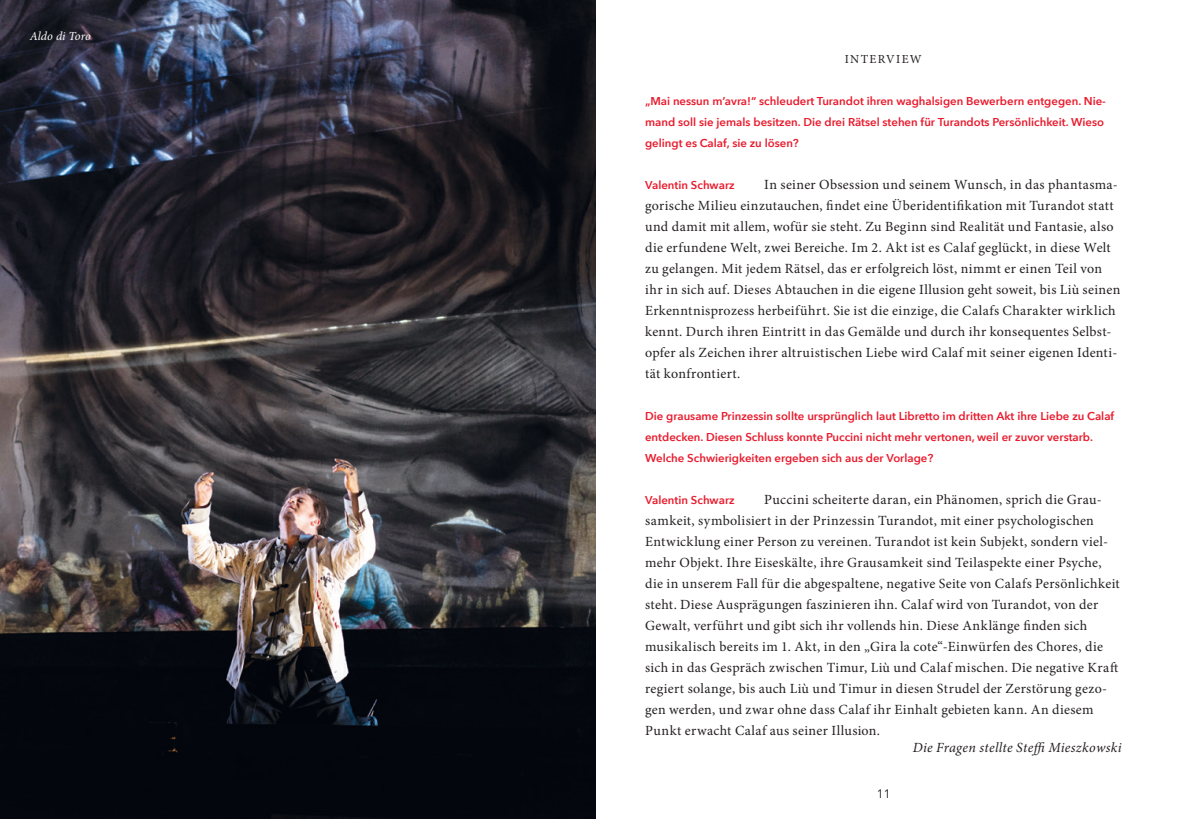
<style>
.page{position:relative;width:1191px;height:819px;background:#fff}
.page>*{position:absolute;margin:0;border:0;box-sizing:border-box;transform-origin:0 0}
.t1{font:14px/21px "Minion Pro";letter-spacing:.025em;color:#231f20}
.t2{font:italic 14px "Minion Pro";letter-spacing:.02em;color:#231f20}
.t3{font:italic 12.25px "Minion Pro";letter-spacing:-.005em;color:#fff}
.t4{font:12.25px "Minion Pro";letter-spacing:.11em;color:#231f20}
.t5{font:12.25px "Avenir";color:#231f20}
.t6{font:600 11.38px/21px "Avenir Next";color:#e91a2c}
</style>
<div class="page">
<img style="left:0;top:0;width:595px;height:819px">
<p class="t3" style="left:30px;top:27px;width:63px">Aldo di Toro</p>
<p class="t4" style="left:844px;top:51px;width:79px">INTERVIEW</p>
<p class="t6" style="left:645px;top:90px;width:462px">„Mai nessun m’avra!“ schleudert Turandot ihren waghalsigen Bewerbern entgegen. Nie&shy;mand soll sie jemals besitzen. Die drei Rätsel stehen für Turandots Persönlichkeit. Wieso gelingt es Calaf, sie zu lösen?</p>
<p class="t6" style="left:645px;top:174px;width:91px">Valentin Schwarz</p>
<p class="t1" style="left:645px;top:174px;width:477px;text-indent:119px">In seiner Obsession und seinem Wunsch, in das phantasma&shy;gorische Milieu einzutauchen, findet eine Überidentifikation mit Turandot statt und damit mit allem, wofür sie steht. Zu Beginn sind Realität und Fantasie, also die erfundene Welt, zwei Bereiche. Im 2. Akt ist es Calaf geglückt, in diese Welt zu gelangen. Mit jedem Rätsel, das er erfolgreich löst, nimmt er einen Teil von ihr in sich auf. Dieses Abtauchen in die eigene Illusion geht soweit, bis Liù seinen Erkenntnisprozess herbeiführt. Sie ist die einzige, die Calafs Charakter wirklich kennt. Durch ihren Eintritt in das Gemälde und durch ihr konsequentes Selbst&shy;opfer als Zeichen ihrer altruistischen Liebe wird Calaf mit seiner eigenen Identi&shy;tät konfrontiert.</p>
<p class="t6" style="left:645px;top:405px;width:470px">Die grausame Prinzessin sollte ursprünglich laut Libretto im dritten Akt ihre Liebe zu Calaf entdecken. Diesen Schluss konnte Puccini nicht mehr vertonen, weil er zuvor verstarb.<br>Welche Schwierigkeiten ergeben sich aus der Vorlage?</p>
<p class="t6" style="left:645px;top:489px;width:91px">Valentin Schwarz</p>
<p class="t1" style="left:645px;top:489px;width:476px;text-indent:119px">Puccini scheiterte daran, ein Phänomen, sprich die Grau&shy;samkeit, symbolisiert in der Prinzessin Turandot, mit einer psychologischen Entwicklung einer Person zu vereinen. Turandot ist kein Subjekt, sondern viel&shy;mehr Objekt. Ihre Eiseskälte, ihre Grausamkeit sind Teilaspekte einer Psyche, die in unserem Fall für die abgespaltene, negative Seite von Calafs Persönlichkeit steht. Diese Ausprägungen faszinieren ihn. Calaf wird von Turandot, von der Gewalt, verführt und gibt sich ihr vollends hin. Diese Anklänge finden sich musikalisch bereits im 1. Akt, in den „Gira la cote“-Einwürfen des Chores, die sich in das Gespräch zwischen Timur, Liù und Calaf mischen. Die negative Kraft regiert solange, bis auch Liù und Timur in diesen Strudel der Zerstörung gezo&shy;gen werden, und zwar ohne dass Calaf ihr Einhalt gebieten kann. An diesem Punkt erwacht Calaf aus seiner Illusion.</p>
<p class="t2" style="left:912px;top:738px;width:210px">Die Fragen stellte Steffi Mieszkowski</p>
<p class="t5" style="left:877px;top:786px;width:15px">11</p>
</div>
